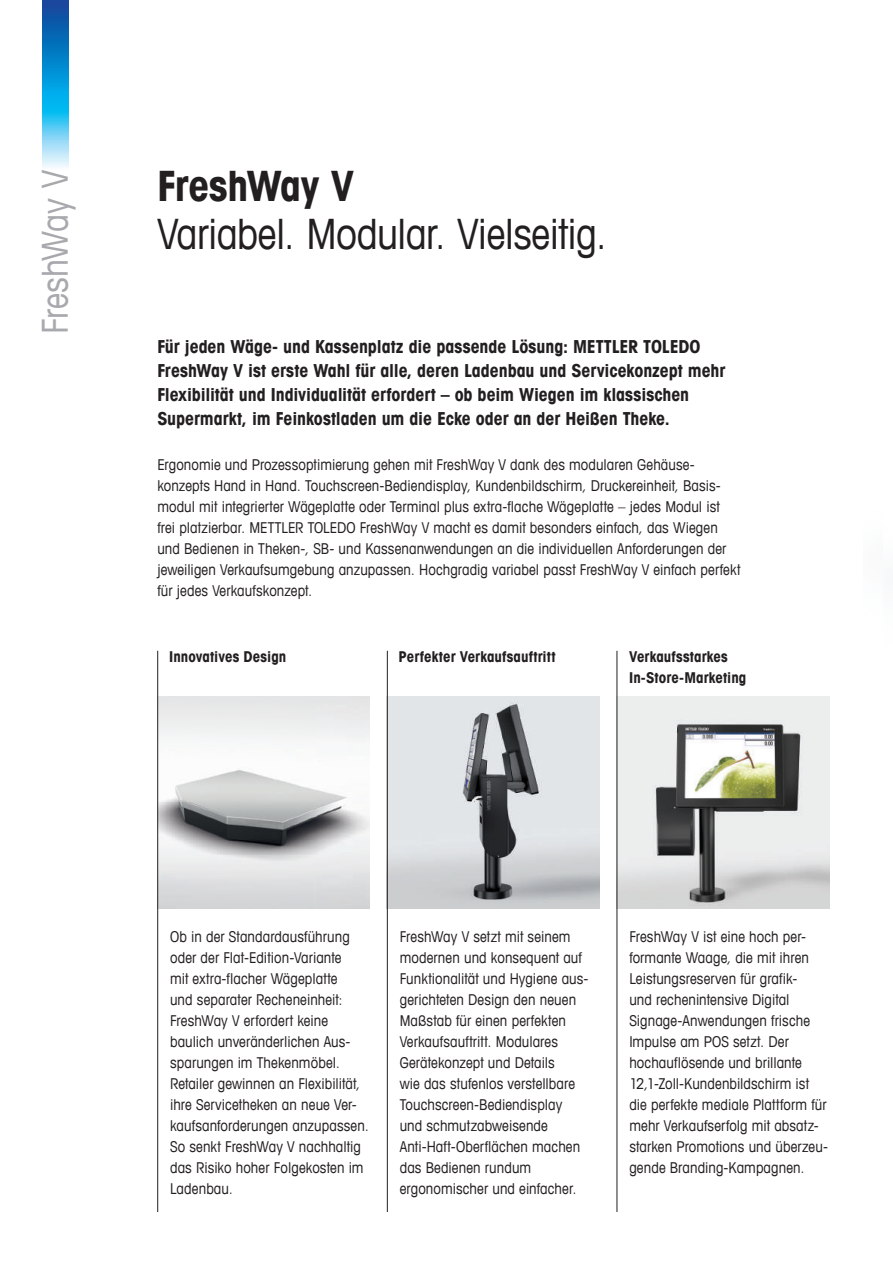
<style>
.page{position:relative;width:893px;height:1263px;background:#fff}
.page>*{position:absolute;margin:0;border:0;box-sizing:border-box;transform-origin:0 0}
.t1{font:condensed 42px "Avant Garde Com";letter-spacing:-.015em;color:#231f20}
.t2{font:700 condensed 42px "Avant Garde Com";letter-spacing:-.01em;color:#231f20}
.t3{font:condensed 36px "Avant Garde Com";letter-spacing:-.01em;color:#a8a9ad}
.t4{font:700 condensed 18px/24px "Avant Garde Com";letter-spacing:-.005em;color:#231f20}
.t5{font:condensed 15px/21px "Avant Garde Com";letter-spacing:.005em;color:#231f20}
.t6{font:700 condensed 15px/21px "Avant Garde Com";letter-spacing:.005em;color:#231f20}
</style>
<div class="page">
<img style="left:158px;top:696px;width:212px;height:213px">
<img style="left:618px;top:696px;width:211px;height:213px">
<img style="left:388px;top:696px;width:212px;height:213px">
<img style="left:43px;top:0;width:25px;height:167px">
<hr style="left:387px;top:651px;width:1px;height:561px;background:#231f20">
<hr style="left:157px;top:651px;width:1px;height:561px;background:#231f20">
<hr style="left:617px;top:651px;width:1px;height:561px;background:#231f20">
<h2 class="t3" style="left:33px;top:334px;width:165px;rotate:-90deg">FreshWay V</h2>
<h1 class="t2" style="left:157px;top:158px;width:198px">FreshWay V</h1>
<h1 class="t1" style="left:157px;top:207px;width:451px">Variabel. Modular. Vielseitig.</h1>
<p class="t4" style="left:157px;top:334px;width:570px">Für jeden Wäge- und Kassenplatz die passende Lösung: METTLER TOLEDO FreshWay V ist erste Wahl für alle, deren Ladenbau und Servicekonzept mehr Flexibilität und Individualität erfordert – ob beim Wiegen im klassischen Supermarkt, im Feinkostladen um die Ecke oder an der Heißen Theke.</p>
<p class="t5" style="left:157px;top:454px;width:585px">Ergonomie und Prozessoptimierung gehen mit FreshWay V dank des modularen Gehäuse&shy;konzepts Hand in Hand. Touchscreen-Bediendisplay, Kundenbildschirm, Druckereinheit, Basis&shy;modul mit integrierter Wägeplatte oder Terminal plus extra-flache Wägeplatte – jedes Modul ist frei platzierbar. METTLER TOLEDO FreshWay V macht es damit besonders einfach, das Wiegen und Bedienen in Theken-, SB- und Kassenanwendungen an die individuellen Anforderungen der jeweiligen Verkaufsumgebung anzupassen. Hochgradig variabel passt FreshWay V einfach perfekt für jedes Verkaufskonzept.</p>
<p class="t6" style="left:169px;top:645px;width:119px">Innovatives Design</p>
<p class="t6" style="left:399px;top:645px;width:158px">Perfekter Verkaufsauftritt</p>
<p class="t6" style="left:629px;top:645px;width:119px">Verkaufsstarkes<br>In-Store-Marketing</p>
<p class="t5" style="left:170px;top:925px;width:200px">Ob in der Standardausführung oder der Flat-Edition-Variante<br>mit extra-flacher Wägeplatte<br>und separater Recheneinheit:<br>FreshWay V erfordert keine baulich unveränderlichen Aus&shy;sparungen im Thekenmöbel.<br>Retailer gewinnen an Flexibilität, ihre Servicetheken an neue Ver&shy;kaufsanforderungen anzupassen.<br>So senkt FreshWay V nachhaltig das Risiko hoher Folgekosten im<br>Ladenbau.</p>
<p class="t5" style="left:400px;top:925px;width:190px">FreshWay V setzt mit seinem modernen und konsequent auf<br>Funktionalität und Hygiene aus&shy;gerichteten Design den neuen<br>Maßstab für einen perfekten<br>Verkaufsauftritt. Modulares<br>Gerätekonzept und Details<br>wie das stufenlos verstellbare<br>Touchscreen-Bediendisplay und schmutzabweisende<br>Anti-Haft-Oberflächen machen das Bedienen rundum ergonomischer und einfacher.</p>
<p class="t5" style="left:629px;top:925px;width:200px">FreshWay V ist eine hoch per&shy;formante Waage, die mit ihren<br>Leistungsreserven für grafik-<br>und rechenintensive Digital<br>Signage-Anwendungen frische<br>Impulse am POS setzt. Der hochauflösende und brillante<br>12,1-Zoll-Kundenbildschirm ist die perfekte mediale Plattform für mehr Verkaufserfolg mit absatz&shy;starken Promotions und überzeu&shy;gende Branding-Kampagnen.</p>
</div>
